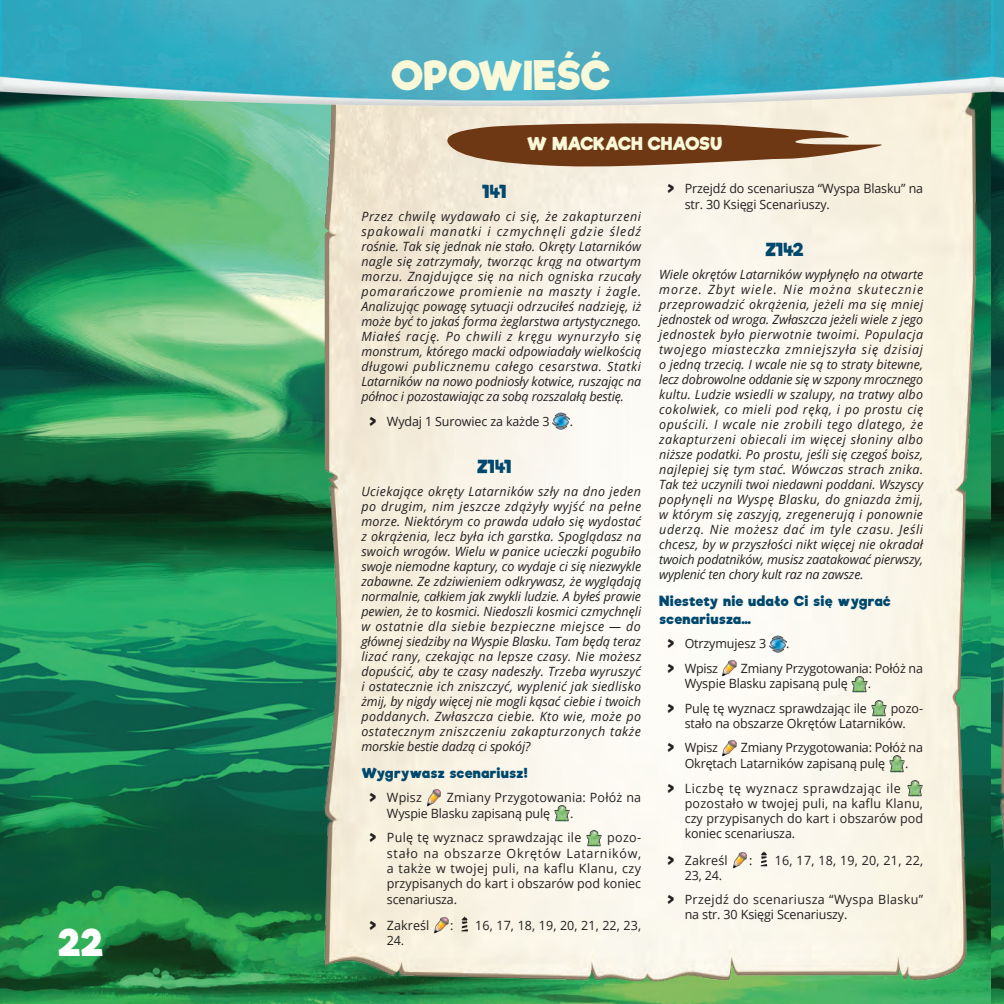
<style>
.page{position:relative;width:1004px;height:1004px;background:#fff}
.page>*{position:absolute;margin:0;border:0;box-sizing:border-box;transform-origin:0 0}
.t1{font:700 39px "Riffic";letter-spacing:-.01em;color:#f9f8d9}
.t2{font:700 36px "Riffic";color:#fff}
.LOG{font:18px "Riffic";letter-spacing:-.005em;color:#00486d}
.small_header_riff{font:700 17.4px "Riffic";letter-spacing:-.03em;color:#f9f8d9}
.Styl_akapitowy_1base{font:700 13.5px/18px "Riffic";letter-spacing:.01em;color:#00486d}
.paragrafy_fluff{font:italic 12.75px/15px "Open Sans";letter-spacing:-.01em;color:#231f20;text-align:justify}
.t3{font:12.75px/15.3px "Open Sans";letter-spacing:-.01em;color:#231f20}
.t4{font:12.75px/15.3px "Open Sans";letter-spacing:.02em;color:#231f20}
.t5{font:12.75px/15.3px "Open Sans";letter-spacing:.025em;color:#231f20}
.t6{font:12.75px/15.8px "Open Sans";letter-spacing:.015em;color:#231f20}
.s1{font-family:"Riffic"}
</style>
<div class="page">
<img style="left:0;top:175px;width:308px;height:828px">
<img style="left:988px;top:175px;width:15px;height:828px">
<img style="left:308px;top:175px;width:680px;height:828px">
<img style="left:552px;top:412px;width:18px;height:17px">
<img style="left:426px;top:789px;width:17px;height:17px">
<img style="left:553px;top:804px;width:17px;height:17px">
<img style="left:586px;top:829px;width:17px;height:17px">
<img style="left:433px;top:916px;width:17px;height:17px">
<svg style="left:461px;top:916px;width:7px;height:15px"></svg>
<img style="left:769px;top:635px;width:17px;height:17px">
<img style="left:721px;top:659px;width:17px;height:17px">
<img style="left:851px;top:675px;width:17px;height:17px">
<img style="left:870px;top:699px;width:17px;height:17px">
<img style="left:721px;top:739px;width:17px;height:17px">
<img style="left:888px;top:755px;width:17px;height:17px">
<img style="left:906px;top:779px;width:17px;height:17px">
<img style="left:731px;top:851px;width:18px;height:17px">
<svg style="left:760px;top:851px;width:7px;height:15px"></svg>
<img style="left:0;top:0;width:1003px;height:175px">
<p class="t2" style="left:58px;top:920px;width:47px">22</p>
<h1 class="t1" style="left:390px;top:51px;width:222px">OPOWIEŚĆ</h1>
<p class="small_header_riff" style="left:527px;top:133px;width:197px">W MACKACH CHAOSU</p>
<p class="t3" style="left:684px;top:181px;width:240px;text-indent:-17px"><span class="s1">&gt;</span> Przejdź do scenariusza “Wyspa Blasku” na str. 30 Księgi Scenariuszy.</p>
<p class="LOG" style="left:765px;top:238px;width:39px">Z142</p>
<p class="paragrafy_fluff" style="left:659px;top:267px;width:265px">Wiele okrętów Latarników wypłynęło na otwarte morze. Zbyt wiele. Nie można skutecznie przeprowadzić okrążenia, jeżeli ma się mniej jednostek od wroga. Zwłaszcza jeżeli wiele z jego jednostek było pierwotnie twoimi. Populacja twojego miasteczka zmniejszyła się dzisiaj o jedną trzecią. I wcale nie są to straty bitewne, lecz dobrowolne oddanie się w szpony mrocznego kultu. Ludzie wsiedli w szalupy, na tratwy albo cokolwiek, co mieli pod ręką, i po prostu cię opuścili. I wcale nie zrobili tego dlatego, że zakapturzeni obiecali im więcej słoniny albo niższe podatki. Po prostu, jeśli się czegoś boisz, najlepiej się tym stać. Wówczas strach znika.<br>Tak też uczynili twoi niedawni poddani. Wszyscy popłynęli na Wyspę Blasku, do gniazda żmij, w którym się zaszyją, zregenerują i ponownie uderzą. Nie możesz dać im tyle czasu. Jeśli chcesz, by w przyszłości nikt więcej nie okradał twoich podatników, musisz zaatakować pierwszy, wyplenić ten chory kult raz na zawsze.</p>
<p class="Styl_akapitowy_1base" style="left:659px;top:592px;width:233px">Niestety nie udało Ci się wygrać scenariusza…</p>
<p class="t3" style="left:667px;top:635px;width:100px"><span class="s1">&gt;</span> Otrzymujesz 3</p>
<p class="t3" style="left:786px;top:635px;width:5px">.</p>
<p class="t3" style="left:667px;top:660px;width:52px"><span class="s1">&gt;</span> Wpisz</p>
<p class="LOG" style="left:482px;top:180px;width:26px">141</p>
<p class="paragrafy_fluff" style="left:361px;top:209px;width:281px">Przez chwilę wydawało ci się, że zakapturzeni spakowali manatki i czmychnęli gdzie śledź rośnie. Tak się jednak nie stało. Okręty Latarników nagle się zatrzymały, tworząc krąg na otwartym morzu. Znajdujące się na nich ogniska rzucały pomarańczowe promienie na maszty i żagle.<br>Analizując powagę sytuacji odrzuciłeś nadzieję, iż może być to jakaś forma żeglarstwa artystycznego.<br>Miałeś rację. Po chwili z kręgu wynurzyło się monstrum, którego macki odpowiadały wielkością długowi publicznemu całego cesarstwa. Statki Latarników na nowo podniosły kotwice, ruszając na północ i pozostawiając za sobą rozszalałą bestię.</p>
<p class="t3" style="left:370px;top:413px;width:181px"><span class="s1">&gt;</span> Wydaj 1 Surowiec za każde 3</p>
<p class="t3" style="left:569px;top:413px;width:5px">.</p>
<p class="LOG" style="left:477px;top:455px;width:37px">Z141</p>
<p class="paragrafy_fluff" style="left:361px;top:484px;width:281px">Uciekające okręty Latarników szły na dno jeden po drugim, nim jeszcze zdążyły wyjść na pełne morze. Niektórym co prawda udało się wydostać z okrążenia, lecz była ich garstka. Spoglądasz na swoich wrogów. Wielu w panice ucieczki pogubiło swoje niemodne kaptury, co wydaje ci się niezwykle zabawne. Ze zdziwieniem odkrywasz, że wyglądają normalnie, całkiem jak zwykli ludzie. A byłeś prawie pewien, że to kosmici. Niedoszli kosmici czmychnęli w ostatnie dla siebie bezpieczne miejsce — do głównej siedziby na Wyspie Blasku. Tam będą teraz lizać rany, czekając na lepsze czasy. Nie możesz dopuścić, aby te czasy nadeszły. Trzeba wyruszyć i ostatecznie ich zniszczyć, wyplenić jak siedlisko żmij, by nigdy więcej nie mogli kąsać ciebie i twoich poddanych. Zwłaszcza ciebie. Kto wie, może po ostatecznym zniszczeniu zakapturzonych także morskie bestie dadzą ci spokój?</p>
<p class="Styl_akapitowy_1base" style="left:361px;top:764px;width:168px">Wygrywasz scenariusz!</p>
<p class="t3" style="left:370px;top:789px;width:53px"><span class="s1">&gt;</span> Wpisz</p>
<p class="t3" style="left:684px;top:660px;width:240px;line-height:15.8px;text-indent:56px">Zmiany Przygotowania: Połóż na<br>Wyspie Blasku zapisaną pulę</p>
<p class="t3" style="left:867px;top:676px;width:5px">.</p>
<p class="t3" style="left:667px;top:700px;width:201px"><span class="s1">&gt;</span> Pulę tę wyznacz sprawdzając ile</p>
<p class="t3" style="left:684px;top:700px;width:240px;text-indent:206px">pozo&shy;stało na obszarze Okrętów Latarników.</p>
<p class="t3" style="left:667px;top:739px;width:52px"><span class="s1">&gt;</span> Wpisz</p>
<p class="t3" style="left:684px;top:739px;width:240px;line-height:15.8px;text-indent:56px">Zmiany Przygotowania: Połóż na<br>Okrętach Latarników zapisaną pulę</p>
<p class="t3" style="left:905px;top:755px;width:5px">.</p>
<p class="t4" style="left:684px;top:779px;width:240px;text-indent:-17px"><span class="s1">&gt;</span> Liczbę tę wyznacz sprawdzając ile pozostało w twojej puli, na kaflu Klanu, czy przypisanych do kart i obszarów pod koniec scenariusza.</p>
<p class="t6" style="left:667px;top:852px;width:62px"><span class="s1">&gt;</span> Zakreśl</p>
<p class="t3" style="left:749px;top:852px;width:5px">:</p>
<p class="t6" style="left:775px;top:852px;width:150px">16, 17, 18, 19, 20, 21, 22,</p>
<p class="t3" style="left:684px;top:867px;width:39px">23, 24.</p>
<p class="t5" style="left:684px;top:891px;width:240px;text-indent:-17px"><span class="s1">&gt;</span> Przejdź do scenariusza “Wyspa Blasku” na str. 30 Księgi Scenariuszy.</p>
<p class="t6" style="left:387px;top:789px;width:256px;text-indent:60px">Zmiany Przygotowania: Połóż na<br>Wyspie Blasku zapisaną pulę</p>
<p class="t3" style="left:570px;top:805px;width:5px">.</p>
<p class="t5" style="left:370px;top:829px;width:213px"><span class="s1">&gt;</span> Pulę tę wyznacz sprawdzając ile</p>
<p class="t3" style="left:387px;top:829px;width:256px;text-align:justify;text-indent:220px">pozo&shy;stało na obszarze Okrętów Latarników, a także w twojej puli, na kaflu Klanu, czy przypisanych do kart i obszarów pod koniec scenariusza.</p>
<p class="t3" style="left:370px;top:917px;width:61px"><span class="s1">&gt;</span> Zakreśl</p>
<p class="t3" style="left:450px;top:917px;width:5px">:</p>
<p class="t3" style="left:475px;top:917px;width:167px">16, 17, 18, 19, 20, 21, 22, 23,</p>
<p class="t3" style="left:387px;top:932px;width:19px">24.</p>
</div>
